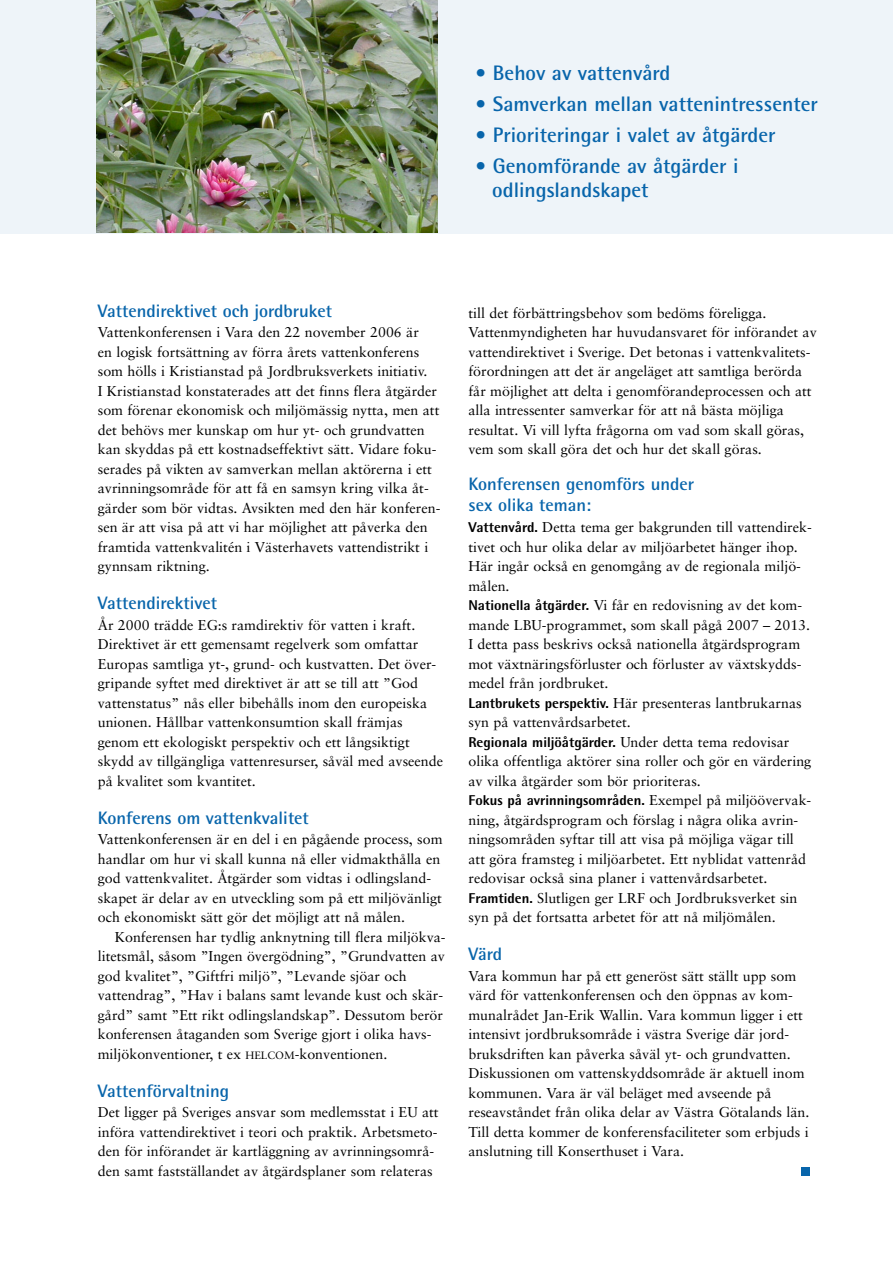
<style>
.page{position:relative;width:893px;height:1263px;background:#fff}
.page>*{position:absolute;margin:0;border:0;box-sizing:border-box;transform-origin:0 0}
.t1{font:700 21px/24px "Rotis Semi Sans";color:#0865ab}
.t2{font:700 18px/21px "Rotis Semi Sans";color:#0865ab}
.t3{font:14.25px/19.5px "Sabon";color:#000}
.t4{font:800 14.25px "Rotis Semi Sans";color:#000}
.s1{font-size:10.65px}
.s2{font-family:"Rotis Semi Sans";font-weight:800}
.s3{font-family:"Sabon";font-weight:400}
</style>
<div class="page">
<div style="left:0;top:0;width:893px;height:234px;background:#eef4f9"></div>
<img style="left:97px;top:0;width:341px;height:233px">
<div style="left:801px;top:1168px;width:9px;height:8px;background:#0865ab"></div>
<h1 class="t1" style="left:475px;top:63px;width:197px">• Behov av vattenvård</h1>
<h1 class="t1" style="left:475px;top:94px;width:344px">• Samverkan mellan vattenintressenter</h1>
<h1 class="t1" style="left:475px;top:125px;width:302px">• Prioriteringar i valet av åtgärder</h1>
<h1 class="t1" style="left:492px;top:156px;width:248px;text-indent:-17px">• Genomförande av åtgärder i odlingslandskapet</h1>
<p class="t2" style="left:98px;top:302px;width:236px">Vattendirektivet och jordbruket</p>
<p class="t3" style="left:98px;top:324px;width:344px">Vattenkonferensen i Vara den 22 november 2006 är<br>en logisk fortsättning av förra årets vattenkonferens som hölls i Kristianstad på Jordbruksverkets initiativ.<br>I Kristianstad konstaterades att det finns flera åtgärder som förenar ekonomisk och miljömässig nytta, men att det behövs mer kunskap om hur yt- och grundvatten kan skyddas på ett kostnadseffektivt sätt. Vidare foku&shy;serades på vikten av samverkan mellan aktörerna i ett avrinningsområde för att få en samsyn kring vilka åt&shy;gärder som bör vidtas. Avsikten med den här konferen&shy;sen är att visa på att vi har möjlighet att påverka den framtida vattenkvalitén i Västerhavets vattendistrikt i gynnsam riktning.</p>
<p class="t2" style="left:98px;top:595px;width:121px">Vattendirektivet</p>
<p class="t3" style="left:98px;top:616px;width:347px">År 2000 trädde EG:s ramdirektiv för vatten i kraft.<br>Direktivet är ett gemensamt regelverk som omfattar Europas samtliga yt-, grund- och kustvatten. Det över&shy;gripande syftet med direktivet är att se till att ”God vattenstatus” nås eller bibehålls inom den europeiska unionen. Hållbar vattenkonsumtion skall främjas genom ett ekologiskt perspektiv och ett långsiktigt skydd av tillgängliga vattenresurser, såväl med avseende på kvalitet som kvantitet.</p>
<p class="t2" style="left:98px;top:809px;width:213px">Konferens om vattenkvalitet</p>
<p class="t3" style="left:98px;top:831px;width:346px">Vattenkonferensen är en del i en pågående process, som handlar om hur vi skall kunna nå eller vidmakthålla en god vattenkvalitet. Åtgärder som vidtas i odlingsland&shy;skapet är delar av en utveckling som på ett miljövänligt och ekonomiskt sätt gör det möjligt att nå målen.</p>
<p class="t3" style="left:98px;top:928px;width:349px;text-indent:17px">Konferensen har tydlig anknytning till flera miljökva&shy;litetsmål, såsom ”Ingen övergödning”, ”Grundvatten av god kvalitet”, ”Giftfri miljö”, ”Levande sjöar och vattendrag”, ”Hav i balans samt levande kust och skär&shy;gård” samt ”Ett rikt odlingslandskap”. Dessutom berör konferensen åtaganden som Sverige gjort i olika havs&shy;miljökonventioner, t ex <span class="s1">HELCOM</span>-konventionen.</p>
<p class="t2" style="left:98px;top:1082px;width:133px">Vattenförvaltning</p>
<p class="t3" style="left:98px;top:1104px;width:342px">Det ligger på Sveriges ansvar som medlemsstat i EU att införa vattendirektivet i teori och praktik. Arbetsmeto&shy;den för införandet är kartläggning av avrinningsområ&shy;den samt fastställandet av åtgärdsplaner som relateras</p>
<p class="t3" style="left:468px;top:304px;width:350px">till det förbättringsbehov som bedöms föreligga.<br>Vattenmyndigheten har huvudansvaret för införandet av vattendirektivet i Sverige. Det betonas i vattenkvalitets&shy;förordningen att det är angeläget att samtliga berörda får möjlighet att delta i genomförandeprocessen och att alla intressenter samverkar för att nå bästa möjliga resultat. Vi vill lyfta frågorna om vad som skall göras, vem som skall göra det och hur det skall göras.</p>
<p class="t2" style="left:468px;top:475px;width:227px">Konferensen genomförs under sex olika teman:</p>
<p class="t3" style="left:468px;top:519px;width:345px"><span class="s2">Vattenvård.</span> Detta tema ger bakgrunden till vattendirek&shy;tivet och hur olika delar av miljöarbetet hänger ihop.<br>Här ingår också en genomgång av de regionala miljö&shy;målen.<br><span class="s2">Nationella åtgärder.</span> Vi får en redovisning av det kom&shy;mande LBU-programmet, som skall pågå 2007 – 2013.<br>I detta pass beskrivs också nationella åtgärdsprogram mot växtnäringsförluster och förluster av växtskydds&shy;medel från jordbruket.<br><span class="s2">Lantbrukets perspektiv.</span> Här presenteras lantbrukarnas syn på vattenvårdsarbetet.</p>
<p class="t4" style="left:468px;top:737px;width:322px">Regionala miljöåtgärder. <span class="s3">Under detta tema redovisar</span></p>
<p class="t3" style="left:468px;top:753px;width:344px">olika offentliga aktörer sina roller och gör en värdering av vilka åtgärder som bör prioriteras.</p>
<p class="t4" style="left:468px;top:795px;width:344px">Fokus på avrinningsområden. <span class="s3">Exempel på miljöövervak-</span></p>
<p class="t3" style="left:468px;top:811px;width:339px">ning, åtgärdsprogram och förslag i några olika avrin&shy;ningsområden syftar till att visa på möjliga vägar till att göra framsteg i miljöarbetet. Ett nyblidat vattenråd redovisar också sina planer i vattenvårdsarbetet.<br><span class="s2">Framtiden.</span> Slutligen ger LRF och Jordbruksverket sin syn på det fortsatta arbetet för att nå miljömålen.</p>
<p class="t2" style="left:468px;top:946px;width:35px">Värd</p>
<p class="t3" style="left:468px;top:967px;width:342px">Vara kommun har på ett generöst sätt ställt upp som värd för vattenkonferensen och den öppnas av kom&shy;munalrådet Jan-Erik Wallin. Vara kommun ligger i ett intensivt jordbruksområde i västra Sverige där jord&shy;bruksdriften kan påverka såväl yt- och grundvatten.<br>Diskussionen om vattenskyddsområde är aktuell inom kommunen. Vara är väl beläget med avseende på reseavståndet från olika delar av Västra Götalands län.<br>Till detta kommer de konferensfaciliteter som erbjuds i anslutning till Konserthuset i Vara.</p>
</div>
